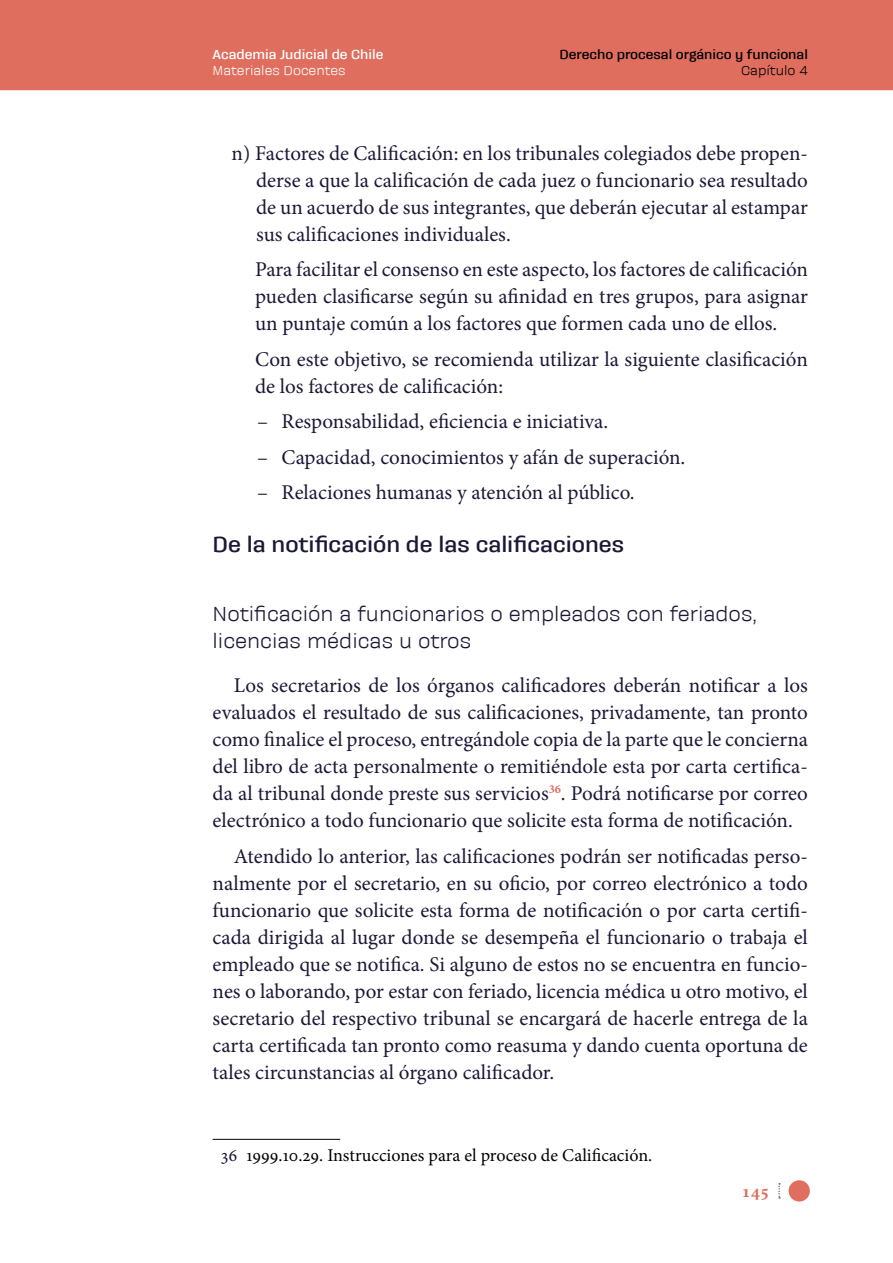
<style>
.page{position:relative;width:893px;height:1263px;background:#fff}
.page>*{position:absolute;margin:0;border:0;box-sizing:border-box;transform-origin:0 0}
.aj-subtitle-1{font:700 22.5px "Galeana Standard";color:#1a1835}
.t1{font:21px/27px "Minion Pro";color:#1a1835;text-align:justify}
.aj-subtitle-2{font:21px/27px "Galeana Standard";color:#1a1835}
.aj-footnote{font:18px "Minion Pro";color:#000}
.t2{font:700 18px "Minion Pro";color:#df6e5e}
.t3{font:700 13.5px "Galeana Standard";color:#000}
.t4{font:700 13.5px "Galeana Standard";color:#fff}
.t5{font:13.5px "Galeana Standard";color:#fff}
.t6{font:13.5px "Galeana Standard";color:#000}
.s1{color:#1a1835}
</style>
<div class="page">
<div style="left:0;top:0;width:893px;height:89px;background:#df6e5e"></div>
<hr style="left:0;top:89px;width:893px;height:1px;background:#df6e5e">
<svg style="left:778px;top:1183px;width:2px;height:15px"></svg>
<div style="left:789px;top:1180px;width:21px;height:21px;background:#df6e5e;border-radius:50%"></div>
<hr style="left:213px;top:1139px;width:127px;height:1px;background:#000">
<p class="t4" style="left:213px;top:47px;width:172px">Academia Judicial de Chile</p>
<p class="t5" style="left:213px;top:63px;width:134px">Materiales Docentes</p>
<p class="t3" style="left:560px;top:47px;width:250px">Derecho procesal orgánico y funcional</p>
<p class="t6" style="left:741px;top:63px;width:68px">Capítulo 4</p>
<p class="t1" style="left:256px;top:140px;width:553px;text-indent:-25px">n) Factores de Calificación: en los tribunales colegiados debe propen&shy;derse a que la calificación de cada juez o funcionario sea resultado de un acuerdo de sus integrantes, que deberán ejecutar al estampar sus calificaciones individuales.</p>
<p class="t1" style="left:255px;top:256px;width:554px">Para facilitar el consenso en este aspecto, los factores de calificación pueden clasificarse según su afinidad en tres grupos, para asignar un puntaje común a los factores que formen cada uno de ellos.</p>
<p class="t1" style="left:255px;top:346px;width:554px">Con este objetivo, se recomienda utilizar la siguiente clasificación de los factores de calificación:</p>
<p class="t1" style="left:257px;top:408px;width:353px">– Responsabilidad, eficiencia e iniciativa.</p>
<p class="t1" style="left:257px;top:444px;width:430px">– Capacidad, conocimientos y afán de superación.</p>
<p class="t1" style="left:257px;top:479px;width:379px">– Relaciones humanas y atención al público.</p>
<h3 class="aj-subtitle-1" style="left:213px;top:531px;width:413px">De la notificación de las calificaciones</h3>
<h4 class="aj-subtitle-2" style="left:213px;top:601px;width:546px">Notificación a funcionarios o empleados con feriados, licencias médicas u otros</h4>
<p class="t1" style="left:213px;top:672px;width:597px;text-indent:21px">Los secretarios de los órganos calificadores deberán notificar a los evaluados el resultado de sus calificaciones, privadamente, tan pronto como finalice el proceso, entregándole copia de la parte que le concierna del libro de acta personalmente o remitiéndole esta por carta certifica&shy;da al tribunal donde preste sus servicios<sup>36</sup>. Podrá notificarse por correo electrónico a todo funcionario que solicite esta forma de notificación.</p>
<p class="t1" style="left:213px;top:843px;width:597px;text-indent:21px">Atendido lo anterior, las calificaciones podrán ser notificadas perso&shy;nalmente por el secretario, en su oficio, por correo electrónico a todo funcionario que solicite esta forma de notificación o por carta certifi&shy;cada dirigida al lugar donde se desempeña el funcionario o trabaja el empleado que se notifica. Si alguno de estos no se encuentra en funcio&shy;nes o laborando, por estar con feriado, licencia médica u otro motivo, el secretario del respectivo tribunal se encargará de hacerle entrega de la carta certificada tan pronto como reasuma y dando cuenta oportuna de tales circunstancias al órgano calificador.</p>
<p class="aj-footnote" style="left:221px;top:1143px;width:433px"><span class="s1">36</span> 1999.10.29. Instrucciones para el proceso de Calificación.</p>
<p class="t2" style="left:741px;top:1178px;width:30px">145</p>
</div>
